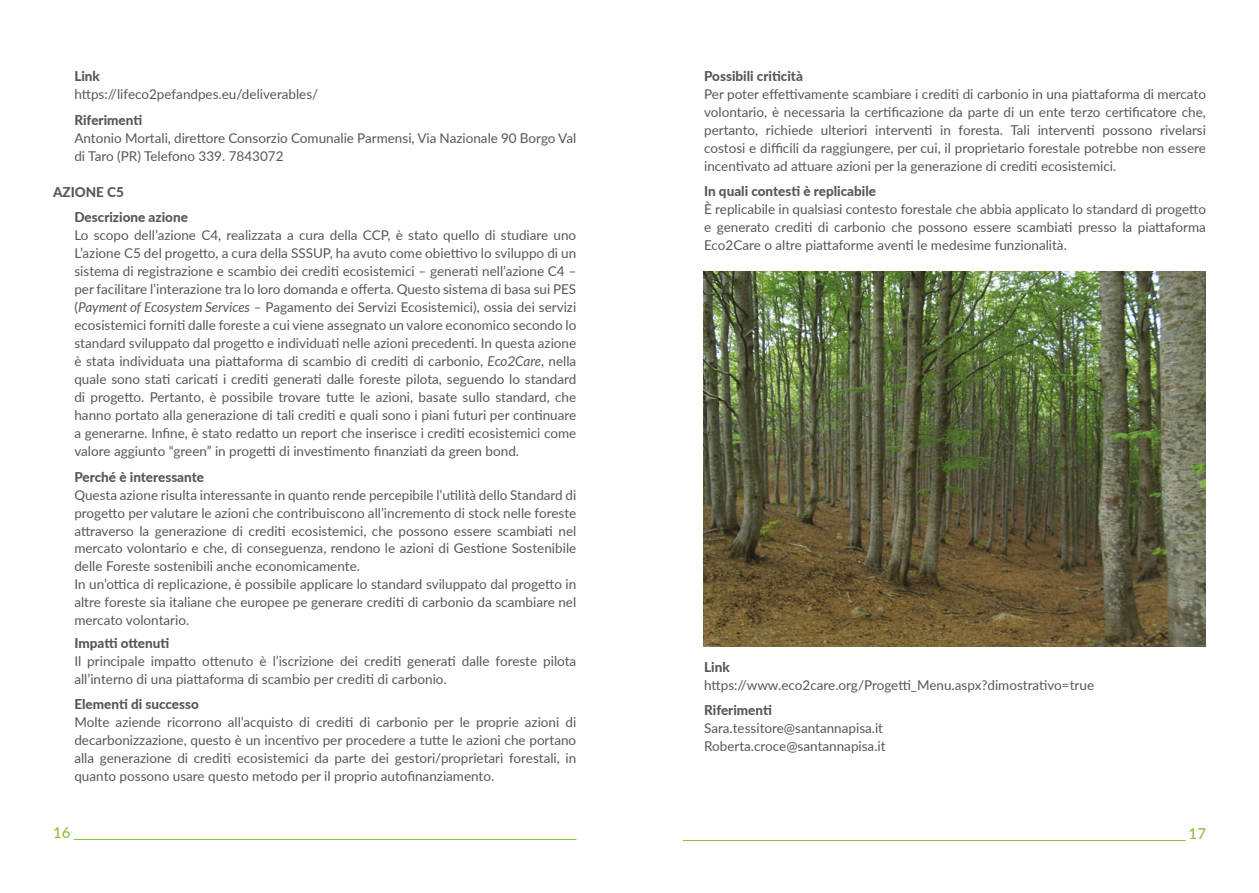
<style>
.page{position:relative;width:1259px;height:893px;background:#fff}
.page>*{position:absolute;margin:0;border:0;box-sizing:border-box;transform-origin:0 0}
.t1{font:500 15px "Lato";color:#8cbf3c}
.t2{font:13.5px/18px "Lato";color:#575756}
.t3{font:800 13.5px/25.5px "Lato";color:#575756}
.s1{font-style:italic}
</style>
<div class="page">
<hr style="left:74px;top:839px;width:502px;height:1px;background:#8cbf3c">
<hr style="left:683px;top:840px;width:502px;height:1px;background:#8cbf3c">
<img style="left:703px;top:271px;width:503px;height:375px">
<p class="t3" style="left:74px;top:63px;width:27px">Link</p>
<p class="t2" style="left:74px;top:85px;width:245px">https://lifeco2pefandpes.eu/deliverables/</p>
<p class="t3" style="left:74px;top:106px;width:69px">Riferimenti</p>
<p class="t2" style="left:74px;top:128px;width:503px">Antonio Mortali, direttore Consorzio Comunalie Parmensi, Via Nazionale 90 Borgo Val di Taro (PR) Telefono 339. 7843072</p>
<p class="t3" style="left:74px;top:178px;width:115px;text-indent:-21px">AZIONE C5<br>Descrizione azione</p>
<p class="t2" style="left:74px;top:226px;width:503px;text-align:justify">Lo scopo dell’azione C4, realizzata a cura della CCP, è stato quello di studiare uno L’azione C5 del progetto, a cura della SSSUP, ha avuto come obiettivo lo sviluppo di un sistema di registrazione e scambio dei crediti ecosistemici – generati nell’azione C4 – per facilitare l’interazione tra lo loro domanda e offerta. Questo sistema di basa sui PES (<span class="s1">Payment of Ecosystem Services</span> – Pagamento dei Servizi Ecosistemici), ossia dei servizi ecosistemici forniti dalle foreste a cui viene assegnato un valore economico secondo lo standard sviluppato dal progetto e individuati nelle azioni precedenti. In questa azione è stata individuata una piattaforma di scambio di crediti di carbonio, <span class="s1">Eco2Care</span>, nella quale sono stati caricati i crediti generati dalle foreste pilota, seguendo lo standard di progetto. Pertanto, è possibile trovare tutte le azioni, basate sullo standard, che hanno portato alla generazione di tali crediti e quali sono i piani futuri per continuare a generarne. Infine, è stato redatto un report che inserisce i crediti ecosistemici come valore aggiunto “green” in progetti di investimento finanziati da green bond.</p>
<p class="t3" style="left:74px;top:463px;width:131px">Perché è interessante</p>
<p class="t2" style="left:74px;top:485px;width:503px">Questa azione risulta interessante in quanto rende percepibile l’utilità dello Standard di progetto per valutare le azioni che contribuiscono all’incremento di stock nelle foreste attraverso la generazione di crediti ecosistemici, che possono essere scambiati nel mercato volontario e che, di conseguenza, rendono le azioni di Gestione Sostenibile delle Foreste sostenibili anche economicamente.<br>In un’ottica di replicazione, è possibile applicare lo standard sviluppato dal progetto in altre foreste sia italiane che europee pe generare crediti di carbonio da scambiare nel mercato volontario.</p>
<p class="t3" style="left:74px;top:630px;width:96px">Impatti ottenuti</p>
<p class="t2" style="left:74px;top:651px;width:503px">Il principale impatto ottenuto è l’iscrizione dei crediti generati dalle foreste pilota all’interno di una piattaforma di scambio per crediti di carbonio.</p>
<p class="t3" style="left:74px;top:691px;width:126px">Elementi di successo</p>
<p class="t2" style="left:74px;top:713px;width:503px;text-align:justify">Molte aziende ricorrono all’acquisto di crediti di carbonio per le proprie azioni di decarbonizzazione, questo è un incentivo per procedere a tutte le azioni che portano alla generazione di crediti ecosistemici da parte dei gestori/proprietari forestali, in quanto possono usare questo metodo per il proprio autofinanziamento.</p>
<p class="t3" style="left:704px;top:63px;width:100px">Possibili criticità</p>
<p class="t2" style="left:704px;top:84px;width:503px;text-align:justify">Per poter effettivamente scambiare i crediti di carbonio in una piattaforma di mercato volontario, è necessaria la certificazione da parte di un ente terzo certificatore che, pertanto, richiede ulteriori interventi in foresta. Tali interventi possono rivelarsi costosi e difficili da raggiungere, per cui, il proprietario forestale potrebbe non essere incentivato ad attuare azioni per la generazione di crediti ecosistemici.</p>
<p class="t3" style="left:704px;top:178px;width:173px">In quali contesti è replicabile</p>
<p class="t2" style="left:704px;top:200px;width:503px;text-align:justify">È replicabile in qualsiasi contesto forestale che abbia applicato lo standard di progetto e generato crediti di carbonio che possono essere scambiati presso la piattaforma Eco2Care o altre piattaforme aventi le medesime funzionalità.</p>
<p class="t3" style="left:704px;top:654px;width:27px">Link</p>
<p class="t2" style="left:704px;top:675px;width:391px">https://www.eco2care.org/Progetti_Menu.aspx?dimostrativo=true</p>
<p class="t3" style="left:704px;top:697px;width:69px">Riferimenti</p>
<p class="t2" style="left:704px;top:719px;width:183px">Sara.tessitore@santannapisa.it<br>Roberta.croce@santannapisa.it</p>
<p class="t1" style="left:53px;top:822px;width:19px">16</p>
<p class="t1" style="left:1188px;top:823px;width:19px">17</p>
</div>
